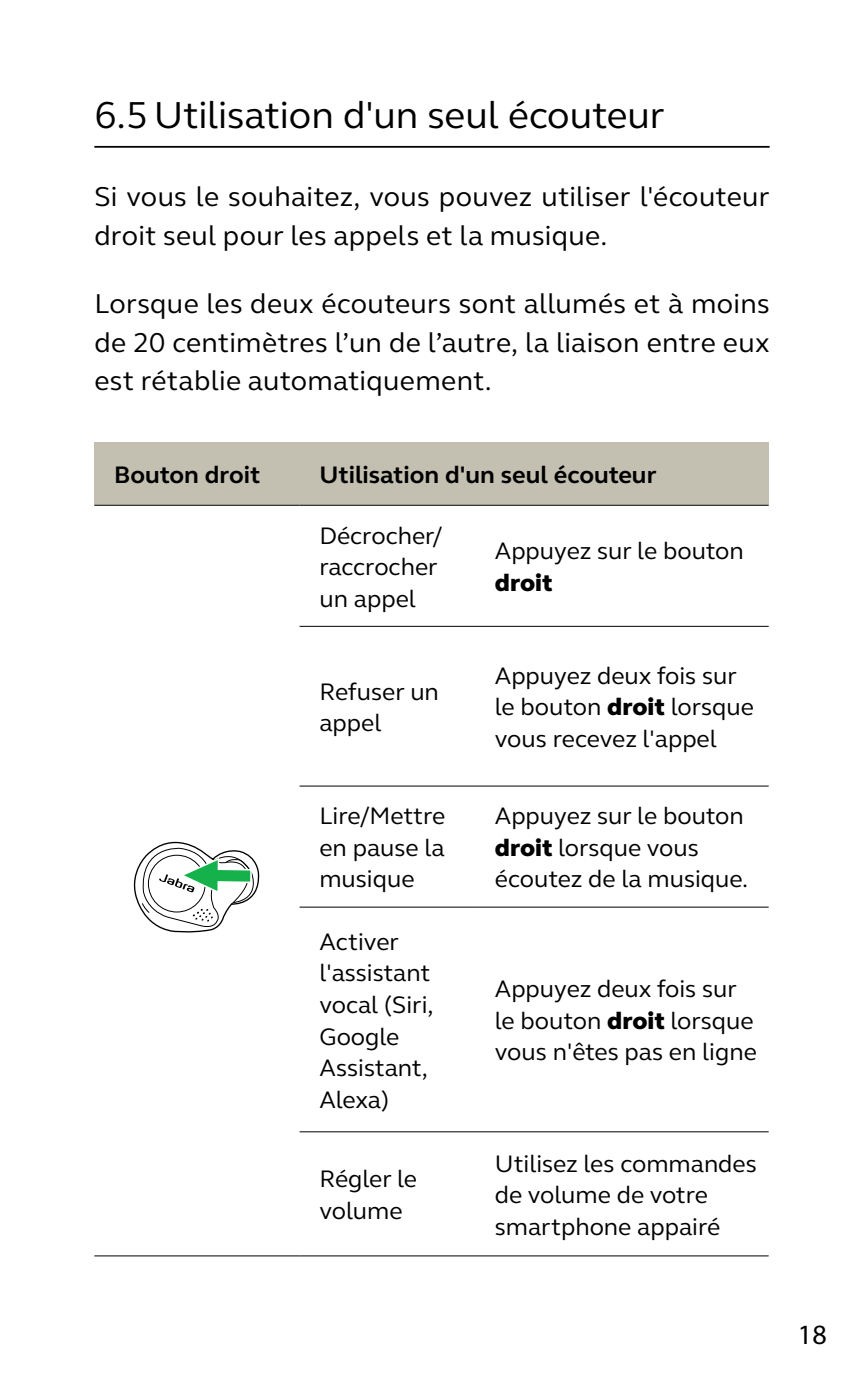
<style>
.page{position:relative;width:864px;height:1389px;background:#fff}
.page>*{position:absolute;margin:0;border:0;box-sizing:border-box;transform-origin:0 0}
.t1{font:38.5px "GN Elliot";letter-spacing:-.005em;color:#000}
.t2{font:28px/38.5px "GN Elliot";letter-spacing:.01em;color:#000}
.t3{font:28px "Myriad Pro";color:#000}
.t4{font:24.5px/31.5px "GN Elliot";color:#000}
.t5{font:700 24.5px "GN Elliot";color:#000}
.t6{font:800 24.5px "GN Elliot";color:#000}
.s1{font-weight:800}
</style>
<div class="page">
<hr style="left:94px;top:146px;width:675px;height:2px;background:#000">
<div style="left:94px;top:443px;width:205px;height:62px;background:#c4c0b1"></div>
<div style="left:299px;top:443px;width:469px;height:62px;background:#c4c0b1"></div>
<hr style="left:94px;top:505px;width:205px;height:1px;background:#000">
<hr style="left:94px;top:1255px;width:205px;height:1px;background:#000">
<hr style="left:299px;top:505px;width:176px;height:1px;background:#000">
<hr style="left:475px;top:505px;width:293px;height:1px;background:#000">
<hr style="left:299px;top:626px;width:176px;height:1px;background:#000">
<hr style="left:475px;top:626px;width:293px;height:1px;background:#000">
<hr style="left:299px;top:785px;width:176px;height:2px;background:#000">
<hr style="left:475px;top:785px;width:293px;height:2px;background:#000">
<hr style="left:299px;top:907px;width:176px;height:1px;background:#000">
<hr style="left:475px;top:907px;width:293px;height:1px;background:#000">
<hr style="left:299px;top:1131px;width:176px;height:1px;background:#000">
<hr style="left:475px;top:1131px;width:293px;height:1px;background:#000">
<hr style="left:299px;top:1255px;width:176px;height:1px;background:#000">
<hr style="left:475px;top:1255px;width:293px;height:1px;background:#000">
<svg style="left:133px;top:841px;width:127px;height:92px"></svg>
<h1 class="t1" style="left:94px;top:89px;width:571px">6.5Utilisation d'un seul écouteur</h1>
<p class="t2" style="left:94px;top:177px;width:676px">Si vous le souhaitez, vous pouvez utiliser l'écouteur droit seul pour les appels et la musique.</p>
<p class="t2" style="left:94px;top:284px;width:676px;text-align:justify">Lorsque les deux écouteurs sont allumés et à moins de 20 centimètres l’un de l’autre, la liaison entre eux est rétablie automatiquement.</p>
<p class="t5" style="left:114px;top:458px;width:148px">Bouton droit</p>
<p class="t5" style="left:319px;top:458px;width:338px">Utilisation d'un seul écouteur</p>
<p class="t4" style="left:319px;top:519px;width:124px">Décrocher/ raccrocher un appel</p>
<p class="t4" style="left:319px;top:675px;width:121px">Refuser un appel</p>
<p class="t4" style="left:494px;top:535px;width:250px">Appuyez sur le bouton</p>
<p class="t6" style="left:494px;top:566px;width:59px">droit</p>
<p class="t4" style="left:494px;top:659px;width:260px">Appuyez deux fois sur le bouton <span class="s1">droit</span> lorsque vous recevez l'appel</p>
<p class="t4" style="left:319px;top:800px;width:127px;text-align:justify">Lire/Mettre en pause la musique</p>
<p class="t4" style="left:494px;top:800px;width:255px">Appuyez sur le bouton <span class="s1">droit</span> lorsque vous écoutez de la musique.</p>
<p class="t4" style="left:319px;top:925px;width:115px">Activer l'assistant vocal (Siri,<br>Google<br>Assistant,<br>Alexa)</p>
<p class="t4" style="left:319px;top:1163px;width:99px">Régler le volume</p>
<p class="t4" style="left:494px;top:973px;width:263px">Appuyez deux fois sur le bouton <span class="s1">droit</span> lorsque vous n'êtes pas en ligne</p>
<p class="t4" style="left:494px;top:1147px;width:263px">Utilisez les commandes de volume de votre smartphone appairé</p>
<p class="t3" style="left:797px;top:1317px;width:30px">18</p>
</div>
